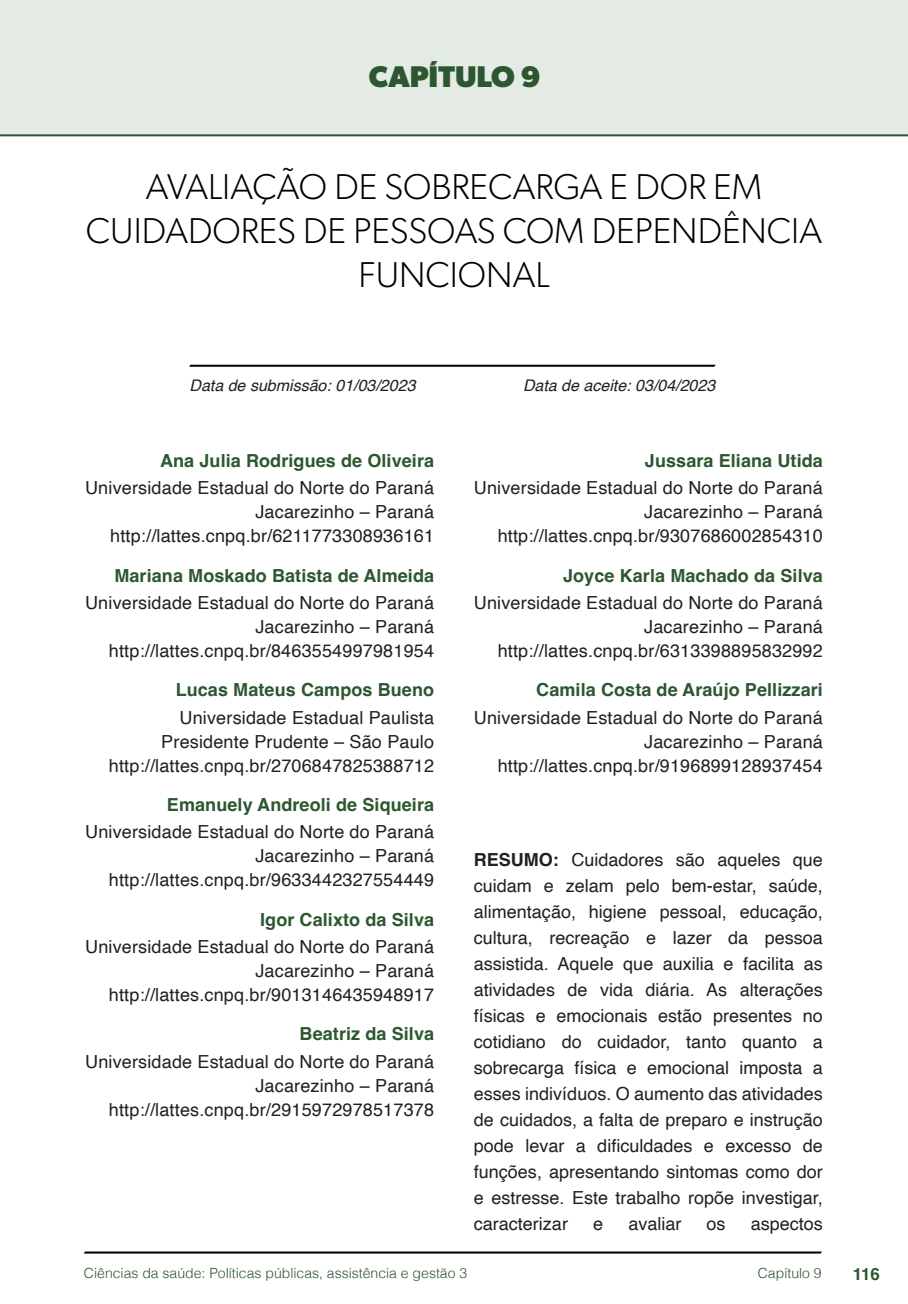
<style>
.page{position:relative;width:908px;height:1304px;background:#fff}
.page>*{position:absolute;margin:0;border:0;box-sizing:border-box;transform-origin:0 0}
.t1{font:300 36px/44px "Gibson";color:#000;text-align:center}
.t2{font:700 30px "Gibson";color:#2d5730}
.t3{font:18px/24px "Helvetica";letter-spacing:.01em;color:#231f20;text-align:right}
.t4{font:700 18px "Helvetica";letter-spacing:.005em;color:#2d5730}
.t5{font:700 16.8px "Helvetica";color:#2d5730}
.t6{font:italic 16px "Helvetica";color:#231f20}
.t7{font:300 14px "Helvetica";color:#2d5730}
.s1{font-weight:700}
</style>
<div class="page">
<svg style="left:84px;top:1251px;width:737px;height:3px;background:#515151"></svg>
<svg style="left:189px;top:364px;width:526px;height:3px;background:#4f4f4f"></svg>
<div style="left:0;top:0;width:907px;height:136px;background:#e4eae4"></div>
<div style="left:44px;top:72px;width:68px;height:61px;background:#e4eae4"></div>
<h2 class="t2" style="left:369px;top:58px;width:173px">CAPÍTULO 9</h2>
<h1 class="t1" style="left:86px;top:164px;width:737px">AVALIAÇÃO DE SOBRECARGA E DOR EM<br>CUIDADORES DE PESSOAS COM DEPENDÊNCIA<br>FUNCIONAL</h1>
<p class="t6" style="left:189px;top:373px;width:227px">Data de submissão: 01/03/2023</p>
<p class="t4" style="left:160px;top:450px;width:275px">Ana Julia Rodrigues de Oliveira</p>
<p class="t3" style="left:85px;top:477px;width:350px">Universidade Estadual do Norte do Paraná<br>Jacarezinho – Paraná http://lattes.cnpq.br/6211773308936161</p>
<p class="t4" style="left:114px;top:564px;width:321px">Mariana Moskado Batista de Almeida</p>
<p class="t3" style="left:85px;top:591px;width:350px">Universidade Estadual do Norte do Paraná<br>Jacarezinho – Paraná http://lattes.cnpq.br/8463554997981954</p>
<p class="t4" style="left:176px;top:679px;width:260px">Lucas Mateus Campos Bueno</p>
<p class="t3" style="left:109px;top:706px;width:326px">Universidade Estadual Paulista<br>Presidente Prudente – São Paulo http://lattes.cnpq.br/2706847825388712</p>
<p class="t4" style="left:167px;top:794px;width:268px">Emanuely Andreoli de Siqueira</p>
<p class="t3" style="left:85px;top:821px;width:350px">Universidade Estadual do Norte do Paraná<br>Jacarezinho – Paraná http://lattes.cnpq.br/9633442327554449</p>
<p class="t4" style="left:260px;top:908px;width:175px">Igor Calixto da Silva</p>
<p class="t3" style="left:85px;top:935px;width:350px">Universidade Estadual do Norte do Paraná<br>Jacarezinho – Paraná http://lattes.cnpq.br/9013146435948917</p>
<p class="t4" style="left:299px;top:1023px;width:136px">Beatriz da Silva</p>
<p class="t3" style="left:85px;top:1050px;width:350px">Universidade Estadual do Norte do Paraná<br>Jacarezinho – Paraná http://lattes.cnpq.br/2915972978517378</p>
<p class="t6" style="left:523px;top:373px;width:194px">Data de aceite: 03/04/2023</p>
<p class="t4" style="left:644px;top:450px;width:179px">Jussara Eliana Utida</p>
<p class="t3" style="left:473px;top:477px;width:350px">Universidade Estadual do Norte do Paraná<br>Jacarezinho – Paraná http://lattes.cnpq.br/9307686002854310</p>
<p class="t4" style="left:563px;top:564px;width:261px">Joyce Karla Machado da Silva</p>
<p class="t3" style="left:473px;top:591px;width:350px">Universidade Estadual do Norte do Paraná<br>Jacarezinho – Paraná http://lattes.cnpq.br/6313398895832992</p>
<p class="t4" style="left:536px;top:679px;width:288px">Camila Costa de Araújo Pellizzari</p>
<p class="t3" style="left:473px;top:706px;width:350px">Universidade Estadual do Norte do Paraná<br>Jacarezinho – Paraná http://lattes.cnpq.br/9196899128937454</p>
<p class="t3" style="left:473px;top:847px;width:350px;line-height:26px;text-align:justify"><span class="s1">RESUMO:</span> Cuidadores são aqueles que cuidam e zelam pelo bem-estar, saúde, alimentação, higiene pessoal, educação, cultura, recreação e lazer da pessoa assistida. Aquele que auxilia e facilita as atividades de vida diária. As alterações físicas e emocionais estão presentes no cotidiano do cuidador, tanto quanto a sobrecarga física e emocional imposta a esses indivíduos. O aumento das atividades de cuidados, a falta de preparo e instrução pode levar a dificuldades e excesso de funções, apresentando sintomas como dor e estresse. Este trabalho ropõe investigar, caracterizar</p>
<p class="t3" style="left:593px;top:1212px;width:12px">e</p>
<p class="t3" style="left:628px;top:1212px;width:55px">avaliar</p>
<p class="t3" style="left:706px;top:1212px;width:21px">os</p>
<p class="t3" style="left:750px;top:1212px;width:74px">aspectos</p>
<p class="t7" style="left:84px;top:1261px;width:384px">Ciências da saúde: Políticas públicas, assistência e gestão 3</p>
<p class="t7" style="left:757px;top:1261px;width:65px">Capítulo 9</p>
<p class="t5" style="left:852px;top:1264px;width:29px">116</p>
</div>
